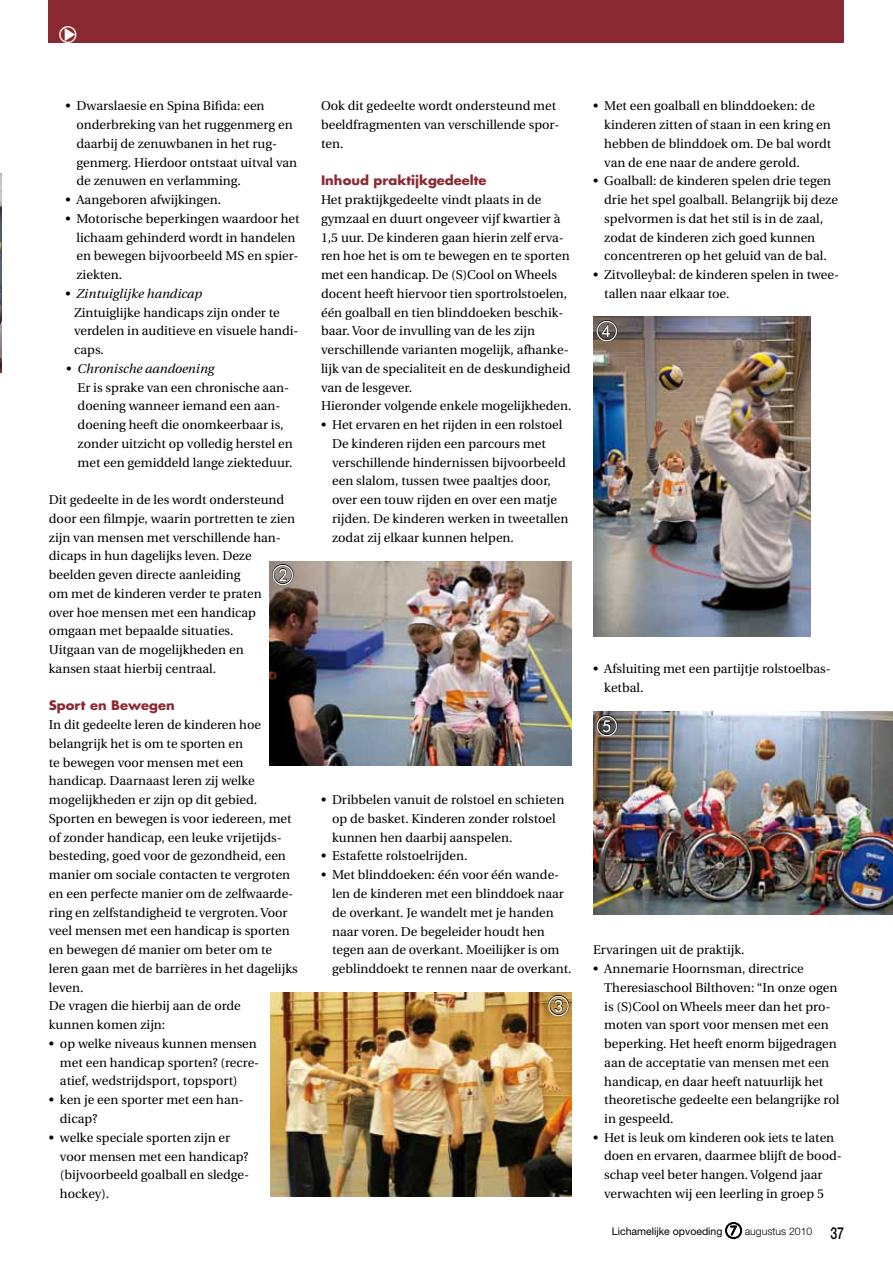
<style>
.page{position:relative;width:893px;height:1263px;background:#fff}
.page>*{position:absolute;margin:0;border:0;box-sizing:border-box;transform-origin:0 0}
.t1{font:21px "European Pi One";color:#fff}
.t2{font:12.75px/18.8px "Utopia";color:#000}
.t3{font:700 12.75px "Futura";color:#8a2932}
.t4{font:italic 12.75px "Utopia";color:#000}
.t5{font:10.5px "Helvetica Neue";color:#000}
.s1{font-style:italic}
.s2{font-family:"European Pi One";font-size:16.5px}
.s3{font-weight:300}
.s4{font-weight:500;font-size:16.5px}
</style>
<div class="page">
<div style="left:49px;top:0;width:795px;height:43px;background:#8a2932"></div>
<svg style="left:725px;top:1222px;width:17px;height:17px"></svg>
<img style="left:0;top:174px;width:2px;height:199px">
<img style="left:270px;top:561px;width:301px;height:204px">
<img style="left:270px;top:993px;width:302px;height:204px">
<img style="left:593px;top:317px;width:217px;height:319px">
<img style="left:593px;top:712px;width:300px;height:202px">
<svg style="left:272px;top:564px;width:22px;height:22px"></svg>
<svg style="left:548px;top:995px;width:22px;height:22px"></svg>
<svg style="left:596px;top:320px;width:22px;height:22px"></svg>
<svg style="left:596px;top:715px;width:22px;height:22px"></svg>
<p class="t2" style="left:76px;top:97px;width:222px;text-indent:-11px">• Dwarslaesie en Spina Bifida: een onderbreking van het ruggenmerg en daarbij de zenuwbanen in het rug&shy;genmerg. Hierdoor ontstaat uitval van de zenuwen en verlamming.</p>
<p class="t2" style="left:65px;top:191px;width:157px">• Aangeboren afwijkingen.</p>
<p class="t2" style="left:76px;top:209px;width:225px;text-indent:-11px">• Motorische beperkingen waardoor het lichaam gehinderd wordt in handelen en bewegen bijvoorbeeld MS en spier&shy;ziekten.</p>
<p class="t2" style="left:74px;top:284px;width:226px;text-indent:-9px">• <span class="s1">Zintuiglijke handicap<br></span>Zintuiglijke handicaps zijn onder te verdelen in auditieve en visuele handi&shy;caps.</p>
<p class="t4" style="left:65px;top:361px;width:150px">• Chronische aandoening</p>
<p class="t2" style="left:78px;top:378px;width:217px">Er is sprake van een chronische aan&shy;doening wanneer iemand een aan&shy;doening heeft die onomkeerbaar is, zonder uitzicht op volledig herstel en met een gemiddeld lange ziekteduur.</p>
<p class="t2" style="left:49px;top:491px;width:248px">Dit gedeelte in de les wordt ondersteund door een filmpje, waarin portretten te zien zijn van mensen met verschillende han&shy;dicaps in hun dagelijks leven. Deze beelden geven directe aanleiding<br>om met de kinderen verder te praten<br>over hoe mensen met een handicap omgaan met bepaalde situaties.<br>Uitgaan van de mogelijkheden en<br>kansen staat hierbij centraal.</p>
<p class="t3" style="left:49px;top:697px;width:127px">Sport en Bewegen</p>
<p class="t2" style="left:49px;top:716px;width:250px">In dit gedeelte leren de kinderen hoe belangrijk het is om te sporten en<br>te bewegen voor mensen met een handicap. Daarnaast leren zij welke mogelijkheden er zijn op dit gebied.<br>Sporten en bewegen is voor iedereen, met of zonder handicap, een leuke vrijetijds&shy;besteding, goed voor de gezondheid, een manier om sociale contacten te vergroten en een perfecte manier om de zelfwaarde&shy;ring en zelfstandigheid te vergroten. Voor veel mensen met een handicap is sporten en bewegen dé manier om beter om te leren gaan met de barrières in het dagelijks leven.<br>De vragen die hierbij aan de orde<br>kunnen komen zijn:</p>
<p class="t2" style="left:60px;top:1034px;width:201px;text-indent:-11px">• op welke niveaus kunnen mensen met een handicap sporten? (recre&shy;atief, wedstrijdsport, topsport)</p>
<p class="t2" style="left:60px;top:1091px;width:185px;text-indent:-11px">• ken je een sporter met een han&shy;dicap?</p>
<p class="t2" style="left:60px;top:1128px;width:191px;text-indent:-11px">• welke speciale sporten zijn er voor mensen met een handicap? (bijvoorbeeld goalball en sledge&shy;hockey).</p>
<h1 class="t1" style="left:272px;top:564px;width:22px">b</h1>
<p class="t2" style="left:321px;top:97px;width:240px">Ook dit gedeelte wordt ondersteund met beeldfragmenten van verschillende spor&shy;ten.</p>
<p class="t3" style="left:321px;top:172px;width:167px">Inhoud praktijkgedeelte</p>
<p class="t2" style="left:321px;top:191px;width:252px">Het praktijkgedeelte vindt plaats in de gymzaal en duurt ongeveer vijf kwartier à 1,5 uur. De kinderen gaan hierin zelf erva&shy;ren hoe het is om te bewegen en te sporten met een handicap. De (S)Cool on Wheels docent heeft hiervoor tien sportrolstoelen, één goalball en tien blinddoeken beschik&shy;baar. Voor de invulling van de les zijn verschillende varianten mogelijk, afhanke&shy;lijk van de specialiteit en de deskundigheid van de lesgever.<br>Hieronder volgende enkele mogelijkheden.</p>
<p class="t2" style="left:332px;top:416px;width:238px;text-indent:-11px">• Het ervaren en het rijden in een rolstoel De kinderen rijden een parcours met verschillende hindernissen bijvoorbeeld een slalom, tussen twee paaltjes door, over een touw rijden en over een matje rijden. De kinderen werken in tweetallen zodat zij elkaar kunnen helpen.</p>
<p class="t2" style="left:332px;top:791px;width:234px;text-indent:-11px">• Dribbelen vanuit de rolstoel en schieten op de basket. Kinderen zonder rolstoel kunnen hen daarbij aanspelen.</p>
<p class="t2" style="left:321px;top:847px;width:148px">• Estafette rolstoelrijden.</p>
<p class="t2" style="left:332px;top:866px;width:241px;text-indent:-11px">• Met blinddoeken: één voor één wande&shy;len de kinderen met een blinddoek naar de overkant. Je wandelt met je handen naar voren. De begeleider houdt hen tegen aan de overkant. Moeilijker is om geblinddoekt te rennen naar de overkant.</p>
<h1 class="t1" style="left:548px;top:994px;width:22px">c</h1>
<p class="t2" style="left:604px;top:97px;width:228px;text-indent:-11px">• Met een goalball en blinddoeken: de kinderen zitten of staan in een kring en hebben de blinddoek om. De bal wordt van de ene naar de andere gerold.</p>
<p class="t2" style="left:604px;top:172px;width:235px;text-indent:-11px">• Goalball: de kinderen spelen drie tegen drie het spel goalball. Belangrijk bij deze spelvormen is dat het stil is in de zaal, zodat de kinderen zich goed kunnen concentreren op het geluid van de bal.</p>
<p class="t2" style="left:604px;top:266px;width:236px;text-indent:-11px">• Zitvolleybal: de kinderen spelen in twee&shy;tallen naar elkaar toe.</p>
<h1 class="t1" style="left:596px;top:320px;width:22px">d</h1>
<p class="t2" style="left:604px;top:659px;width:228px;text-indent:-11px">• Afsluiting met een partijtje rolstoelbas&shy;ketbal.</p>
<h1 class="t1" style="left:596px;top:715px;width:22px">e</h1>
<p class="t2" style="left:593px;top:941px;width:153px">Ervaringen uit de praktijk.</p>
<p class="t2" style="left:604px;top:959px;width:237px;text-indent:-11px">• Annemarie Hoornsman, directrice Theresiaschool Bilthoven: “In onze ogen is (S)Cool on Wheels meer dan het pro&shy;moten van sport voor mensen met een beperking. Het heeft enorm bijgedragen aan de acceptatie van mensen met een handicap, en daar heeft natuurlijk het theoretische gedeelte een belangrijke rol in gespeeld.</p>
<p class="t2" style="left:604px;top:1128px;width:239px;text-indent:-11px">• Het is leuk om kinderen ook iets te laten doen en ervaren, daarmee blijft de bood&shy;schap veel beter hangen. Volgend jaar verwachten wij een leerling in groep 5</p>
<p class="t5" style="left:612px;top:1225px;width:234px">Lichamelijke opvoeding <span class="s2">g</span> <span class="s3">augustus 2010</span> <span class="s4">37</span></p>
</div>
